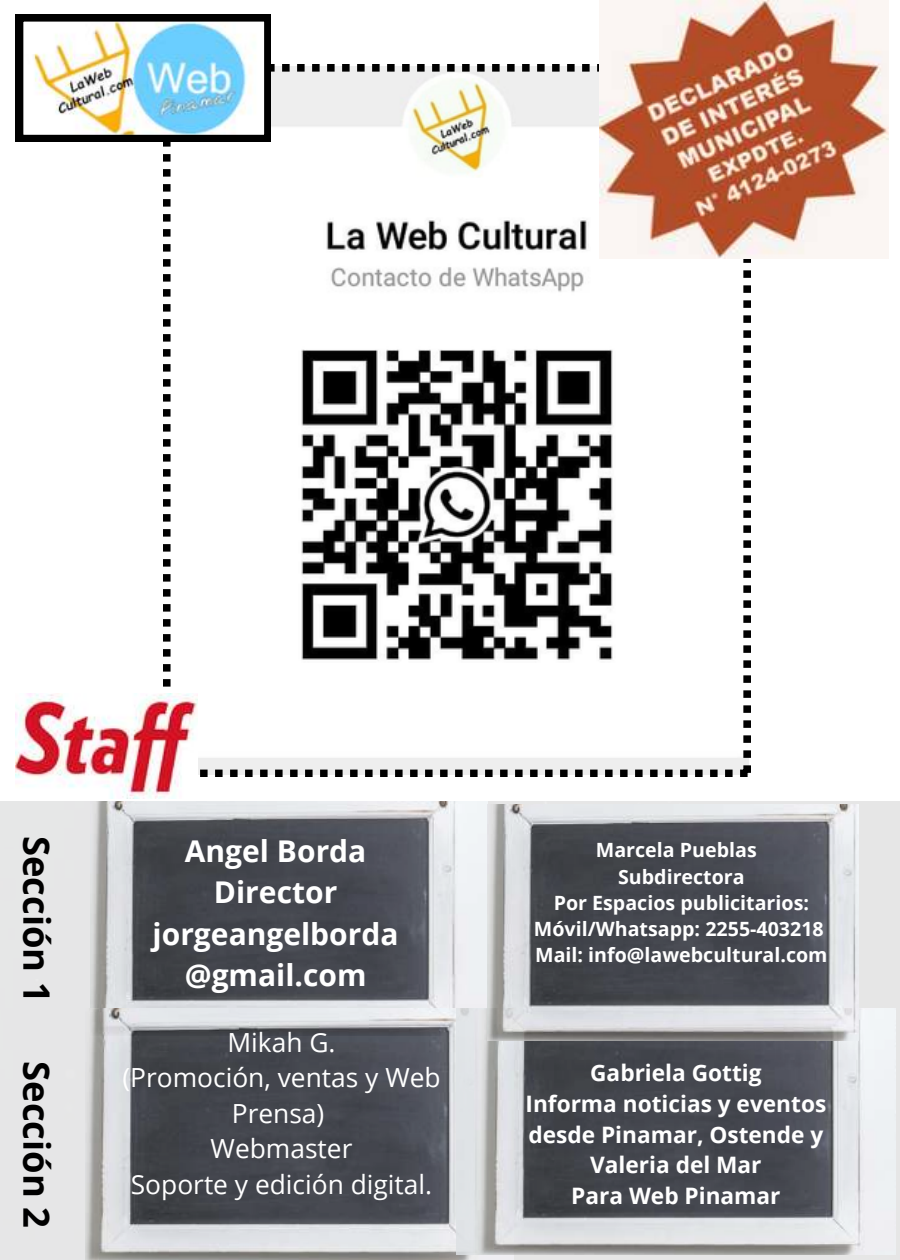
<style>
.page{position:relative;width:900px;height:1260px;background:#fff}
.page>*{position:absolute;margin:0;border:0;box-sizing:border-box;transform-origin:0 0}
.t1{font:700 36.5px "Open Sans";color:#000}
.t2{font:700 30px/41.2px "Open Sans";color:#fff;text-align:center}
.t3{font:26.25px/35.5px "Open Sans";color:#fff;text-align:center}
.t4{font:700 22.75px/30.8px "Open Sans";color:#fff;text-align:center}
.t5{font:700 19.75px/26.2px "Open Sans";color:#fff;text-align:center}
</style>
<div class="page">
<svg style="left:163px;top:64px;width:588px;height:713px"></svg>
<img style="left:600px;top:0;width:289px;height:259px">
<img style="left:16px;top:14px;width:255px;height:128px">
<img style="left:16px;top:694px;width:182px;height:105px">
<img style="left:90px;top:801px;width:398px;height:208px">
<img style="left:85px;top:1009px;width:429px;height:251px">
<img style="left:457px;top:1009px;width:438px;height:246px">
<img style="left:488px;top:804px;width:371px;height:237px">
<h1 class="t1" style="left:62px;top:836px;width:168px;rotate:90deg">Sección 1</h1>
<h1 class="t1" style="left:62px;top:1061px;width:168px;rotate:90deg">Sección 2</h1>
<h2 class="t2" style="left:153px;top:830px;width:247px">Angel Borda<br>Director jorgeangelborda @gmail.com</h2>
<p class="t5" style="left:534px;top:837px;width:295px">Marcela Pueblas<br>Subdirectora<br>Por Espacios publicitarios:<br>Móvil/Whatsapp: 2255-403218<br>Mail: info@lawebcultural.com</p>
<h3 class="t3" style="left:122px;top:1024px;width:320px">Mikah G.<br>(Promoción, ventas y Web<br>Prensa)<br>Webmaster<br>Soporte y edición digital.</h3>
<p class="t4" style="left:526px;top:1057px;width:302px">Gabriela Gottig<br>Informa noticias y eventos desde Pinamar, Ostende y<br>Valeria del Mar<br>Para Web Pinamar</p>
</div>
